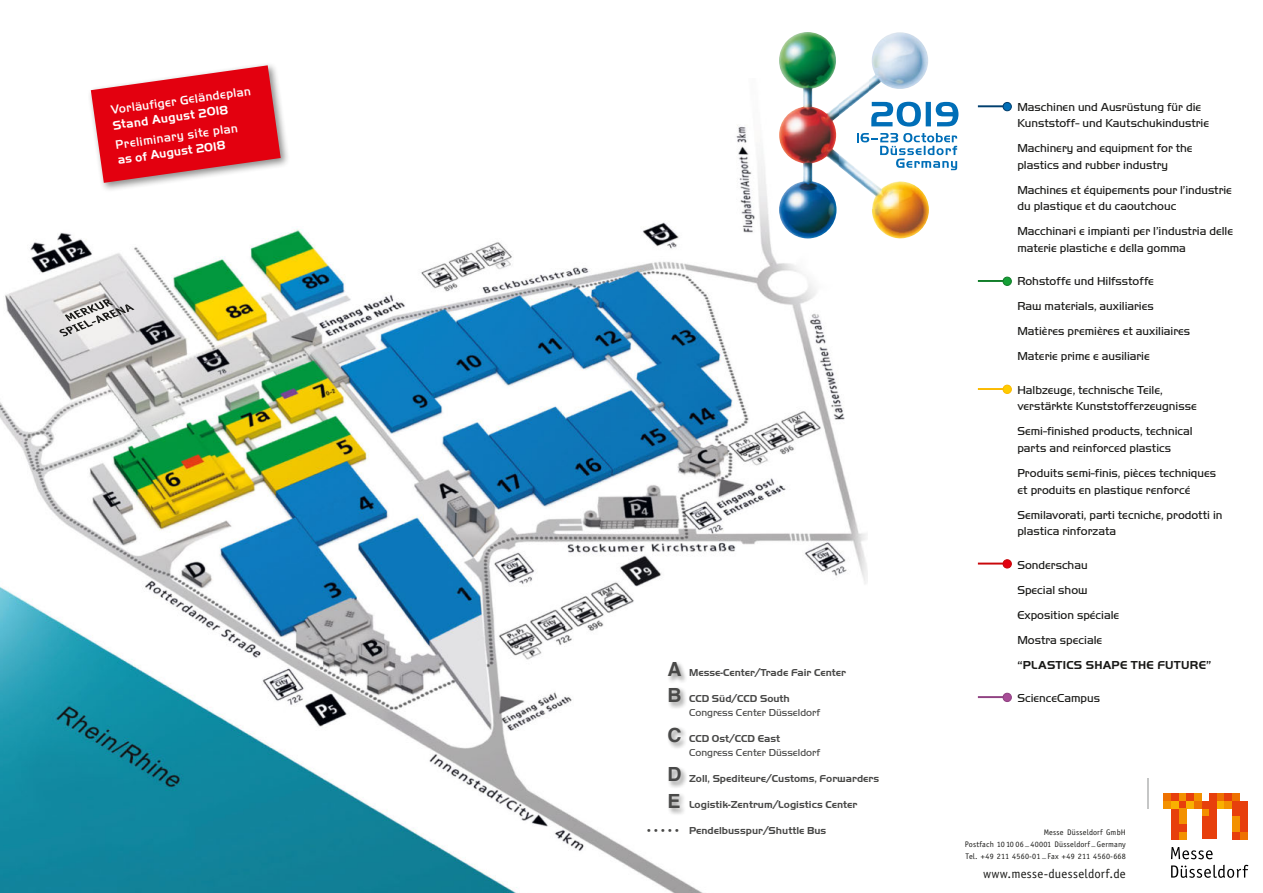
<style>
.page{position:relative;width:1263px;height:893px;background:#fff}
.page>*{position:absolute;margin:0;border:0;box-sizing:border-box;transform-origin:0 0}
.t1{font:700 19.5px/39.6px "Helvetica";color:#494948}
.t2{font:500 12.75px "Handel Gothic D";color:#fff;scale:.95 1}
.t3{font:700 12.75px "Handel Got D";color:#fff;scale:.95 1}
.t4{font:12.75px "Officina Sans";letter-spacing:.025em;color:#1a1a18}
.t5{font:12px/16.5px "Handel Got D Ligh";color:#1a1a18}
.t6{font:700 12px "Handel Got D";letter-spacing:.02em;color:#1a1a18}
.t7{font:700 10.5px "Handel Got D";color:#494948}
.t8{font:10.5px "Handel Got D Ligh";color:#494948}
.t9{font:8.1px/11.9px "Officina Sans";letter-spacing:.025em;color:#1a1a18;text-align:justify}
.s1{font-family:"Handel Got D Ligh";font-weight:400}
</style>
<div class="page">
<img style="left:0;top:125px;width:868px;height:768px">
<svg style="left:58px;top:298px;width:76px;height:39px"></svg>
<svg style="left:1171px;top:865px;width:77px;height:13px"></svg>
<svg style="left:1171px;top:847px;width:41px;height:12px"></svg>
<div style="left:1163px;top:801px;width:8px;height:8px;background:#f39100"></div>
<div style="left:1171px;top:793px;width:8px;height:8px;background:#e73f0c"></div>
<div style="left:1171px;top:801px;width:8px;height:8px;background:#f9b000"></div>
<div style="left:1179px;top:793px;width:7px;height:8px;background:#f39100"></div>
<div style="left:1179px;top:801px;width:7px;height:8px;background:#e73f0c"></div>
<div style="left:1186px;top:793px;width:8px;height:8px;background:#e73f0c"></div>
<div style="left:1186px;top:801px;width:8px;height:8px;background:#f9b000"></div>
<div style="left:1194px;top:793px;width:8px;height:8px;background:#f39100"></div>
<div style="left:1194px;top:801px;width:8px;height:8px;background:#ee7100"></div>
<div style="left:1217px;top:793px;width:7px;height:8px;background:#ee7100"></div>
<div style="left:1217px;top:801px;width:7px;height:8px;background:#f9b000"></div>
<div style="left:1224px;top:793px;width:8px;height:8px;background:#e73f0c"></div>
<div style="left:1224px;top:801px;width:8px;height:8px;background:#f39100"></div>
<div style="left:1232px;top:793px;width:8px;height:8px;background:#ee7100"></div>
<div style="left:1232px;top:801px;width:8px;height:15px;background:#e73f0c"></div>
<div style="left:1240px;top:801px;width:7px;height:31px;background:#e73f0c"></div>
<div style="left:1171px;top:809px;width:8px;height:30px;background:#e73f0c"></div>
<div style="left:1179px;top:809px;width:7px;height:15px;background:#f39100"></div>
<div style="left:1179px;top:824px;width:7px;height:8px;background:#e73f0c"></div>
<div style="left:1179px;top:832px;width:7px;height:7px;background:#f39100"></div>
<div style="left:1232px;top:816px;width:8px;height:16px;background:#f39100"></div>
<div style="left:1240px;top:832px;width:7px;height:7px;background:#ee7100"></div>
<div style="left:1163px;top:793px;width:8px;height:8px;background:#ee7100"></div>
<div style="left:1202px;top:801px;width:7px;height:8px;background:#e73f0c"></div>
<div style="left:1202px;top:809px;width:7px;height:7px;background:#f39100"></div>
<div style="left:1202px;top:816px;width:7px;height:23px;background:#e73f0c"></div>
<div style="left:1209px;top:793px;width:8px;height:46px;background:#e73f0c"></div>
<div style="left:1232px;top:832px;width:8px;height:7px;background:#e73f0c"></div>
<hr style="left:1147px;top:778px;width:1px;height:31px;background:#c5c6c6">
<hr style="left:978px;top:105px;width:30px;height:2px;background:#003f6f">
<div style="left:1003px;top:102px;width:8px;height:9px;background:#006eb7;border-radius:50%"></div>
<div style="left:1002px;top:102px;width:10px;height:9px;border:1px solid #003f6f;border-radius:50%"></div>
<hr style="left:978px;top:280px;width:30px;height:2px;background:#127e2a">
<div style="left:1003px;top:277px;width:8px;height:8px;background:#15a036;border-radius:50%"></div>
<div style="left:1002px;top:277px;width:10px;height:9px;border:1px solid #127e2a;border-radius:50%"></div>
<hr style="left:978px;top:388px;width:30px;height:2px;background:#fbba00">
<div style="left:1003px;top:385px;width:8px;height:8px;background:#fc0;border-radius:50%"></div>
<div style="left:1002px;top:385px;width:10px;height:9px;border:1px solid #fbba00;border-radius:50%"></div>
<hr style="left:978px;top:563px;width:30px;height:2px;background:#c9070a">
<div style="left:1003px;top:560px;width:8px;height:8px;background:#e3000f;border-radius:50%"></div>
<div style="left:1002px;top:559px;width:10px;height:9px;border:1px solid #c9070a;border-radius:50%"></div>
<hr style="left:978px;top:696px;width:30px;height:2px;background:#904282">
<div style="left:1003px;top:693px;width:8px;height:8px;background:#a84c97;border-radius:50%"></div>
<div style="left:1002px;top:693px;width:10px;height:9px;border:1px solid #904282;border-radius:50%"></div>
<div style="left:667px;top:792px;width:20px;height:24px;background:#1a1a18;opacity:.5"></div>
<div style="left:667px;top:726px;width:21px;height:24px;background:#1a1a18;opacity:.5"></div>
<div style="left:667px;top:765px;width:22px;height:24px;background:#1a1a18;opacity:.5"></div>
<div style="left:667px;top:686px;width:21px;height:24px;background:#1a1a18;opacity:.5"></div>
<div style="left:667px;top:660px;width:22px;height:24px;background:#1a1a18;opacity:.5"></div>
<div style="left:87px;top:62px;width:203px;height:130px;background:#1a1a18;opacity:.5"></div>
<svg style="left:91px;top:65px;width:190px;height:118px"></svg>
<svg style="left:856px;top:133px;width:101px;height:37px"></svg>
<svg style="left:871px;top:102px;width:87px;height:25px"></svg>
<img style="left:779px;top:32px;width:60px;height:207px">
<img style="left:869px;top:32px;width:59px;height:59px">
<img style="left:839px;top:81px;width:30px;height:35px">
<img style="left:839px;top:166px;width:36px;height:36px">
<img style="left:899px;top:181px;width:30px;height:57px">
<img style="left:872px;top:209px;width:17px;height:27px">
<p class="t2" style="left:110px;top:103px;width:150px;rotate:-8deg">Vorläufiger Geländeplan</p>
<p class="t3" style="left:112px;top:118px;width:124px;rotate:-8deg">Stand August 2018</p>
<p class="t2" style="left:115px;top:137px;width:131px;rotate:-8deg">Preliminary site plan</p>
<p class="t3" style="left:117px;top:153px;width:116px;rotate:-8deg">as of August 2018</p>
<h1 class="t1" style="left:668px;top:650px;width:16px">A</h1>
<p class="t7" style="left:689px;top:666px;width:158px">Messe-Center/Trade Fair Center</p>
<p class="t7" style="left:689px;top:693px;width:102px">CCD Süd/CCD South</p>
<p class="t8" style="left:689px;top:706px;width:133px">Congress Center Düsseldorf</p>
<p class="t7" style="left:689px;top:733px;width:93px">CCD Ost/CCD East</p>
<p class="t8" style="left:689px;top:746px;width:133px">Congress Center Düsseldorf</p>
<p class="t7" style="left:689px;top:772px;width:192px">Zoll, Spediteure/Customs, Forwarders</p>
<p class="t7" style="left:689px;top:799px;width:170px">Logistik-Zentrum/Logistics Center</p>
<p class="t7" style="left:645px;top:825px;width:182px"><span class="s1">•••••</span> Pendelbusspur/Shuttle Bus</p>
<h1 class="t1" style="left:668px;top:675px;width:16px">B</h1>
<h1 class="t1" style="left:668px;top:715px;width:16px">C<br>D</h1>
<h1 class="t1" style="left:668px;top:781px;width:15px">E</h1>
<p class="t5" style="left:1017px;top:98px;width:193px">Maschinen und Ausrüstung für die<br>Kunststoff- und Kautschukindustrie</p>
<p class="t5" style="left:1017px;top:140px;width:177px">Machinery and equipment for the plastics and rubber industry</p>
<p class="t5" style="left:1017px;top:181px;width:216px">Machines et équipements pour l’industrie du plastique et du caoutchouc</p>
<p class="t5" style="left:1017px;top:223px;width:217px">Macchinari e impianti per l’industria delle materie plastiche e della gomma</p>
<p class="t5" style="left:1017px;top:269px;width:174px;line-height:25px">Rohstoffe und Hilfsstoffe<br>Raw materials, auxiliaries<br>Matières premières et auxiliaires<br>Materie prime e ausiliarie</p>
<p class="t5" style="left:1017px;top:381px;width:181px">Halbzeuge, technische Teile, verstärkte Kunststofferzeugnisse</p>
<p class="t5" style="left:1017px;top:423px;width:177px">Semi-finished products, technical parts and reinforced plastics</p>
<p class="t5" style="left:1017px;top:464px;width:200px">Produits semi-finis, pièces techniques et produits en plastique renforcé</p>
<p class="t5" style="left:1017px;top:506px;width:207px">Semilavorati, parti tecniche, prodotti in plastica rinforzata</p>
<p class="t5" style="left:1017px;top:552px;width:103px;line-height:25px">Sonderschau<br>Special show<br>Exposition spéciale<br>Mostra speciale</p>
<p class="t6" style="left:1017px;top:658px;width:195px">“PLASTICS SHAPE THE FUTURE”</p>
<p class="t5" style="left:1017px;top:690px;width:84px">ScienceCampus</p>
<p class="t9" style="left:965px;top:826px;width:162px;text-indent:79px">Messe Düsseldorf GmbH Postfach 10 10 06 _ 40001 Düsseldorf _ Germany Tel. +49 211 4560-01 _ Fax +49 211 4560-668</p>
<p class="t4" style="left:983px;top:866px;width:144px">www.messe-duesseldorf.de</p>
</div>
